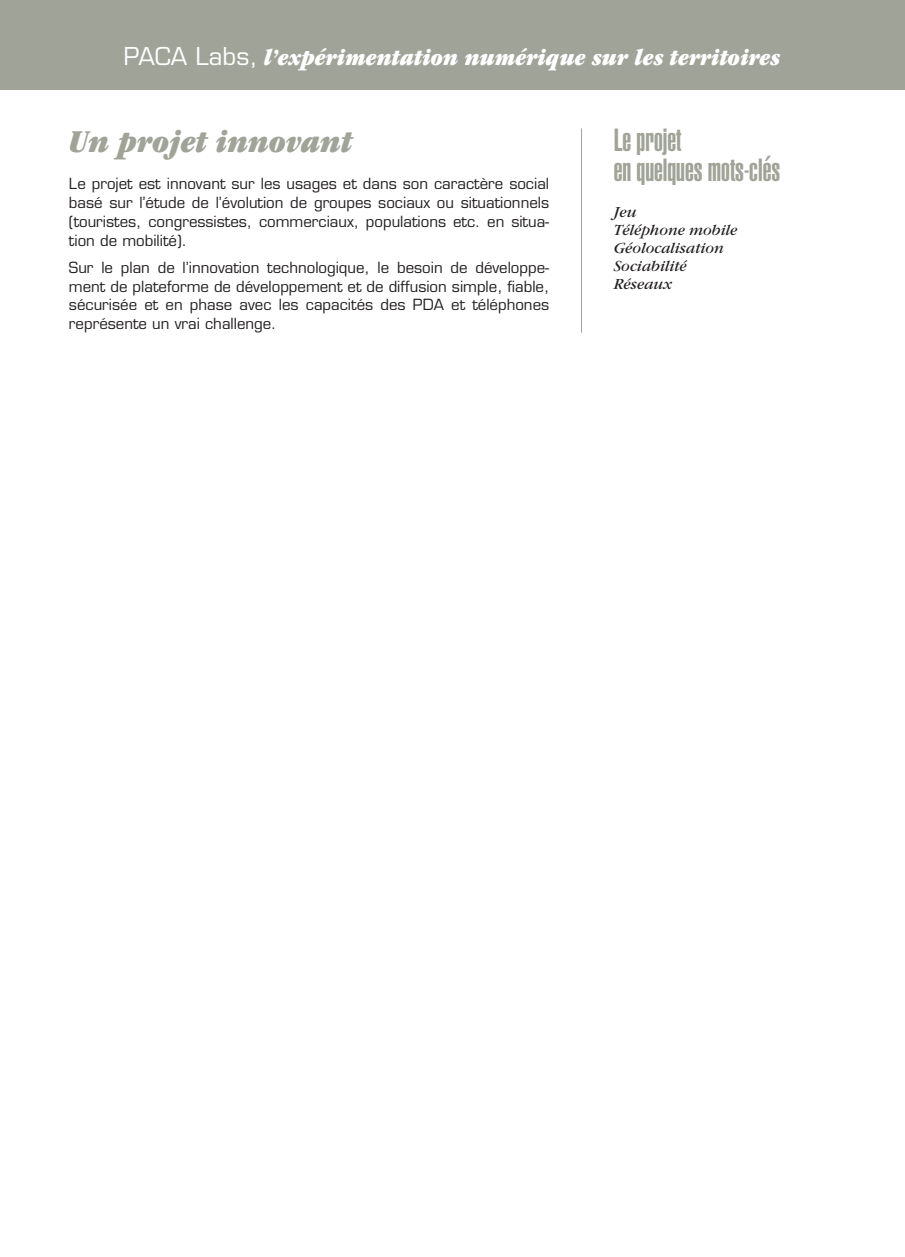
<style>
.page{position:relative;width:905px;height:1257px;background:#fff}
.page>*{position:absolute;margin:0;border:0;box-sizing:border-box;transform-origin:0 0}
.sous_titre{font:33px "ITC Garamond Std Ult Narrow Ita";color:#a0a397}
.titre_encadré{font:31.5px "Helvetica LT Std Ultra Comp";color:#a0a397}
.t1{font:24px "ITC Garamond Std Ult Narrow Ita";color:#fff}
.texte{font:15px/18.8px "Eurostile LT Std";color:#231f20;text-align:justify}
.encadré{font:italic 15px "Garamond Itc T";color:#231f20}
.s1{font-family:"Eurostile"}
</style>
<div class="page">
<div style="left:0;top:0;width:904px;height:90px;background:#a0a397"></div>
<hr style="left:581px;top:128px;width:1px;height:205px;background:#a0a397">
<h3 class="t1" style="left:124px;top:43px;width:657px"><span class="s1">PACA Labs,</span> l’expérimentation numérique sur les territoires</h3>
<p class="sous_titre" style="left:69px;top:123px;width:285px">Un projet innovant</p>
<p class="texte" style="left:69px;top:174px;width:481px">Le projet est innovant sur les usages et dans son caractère social basé sur l’étude de l’évolution de groupes sociaux ou situationnels (touristes, congressistes, commerciaux, populations etc. en situa&shy;tion de mobilité).</p>
<p class="texte" style="left:69px;top:258px;width:481px">Sur le plan de l’innovation technologique, le besoin de développe&shy;ment de plateforme de développement et de diffusion simple, fiable, sécurisée et en phase avec les capacités des PDA et téléphones représente un vrai challenge.</p>
<p class="titre_encadré" style="left:613px;top:122px;width:69px">Le projet</p>
<p class="titre_encadré" style="left:613px;top:152px;width:168px">en quelques mots-clés</p>
<p class="encadré" style="left:613px;top:203px;width:24px">Jeu</p>
<p class="encadré" style="left:613px;top:221px;width:125px">Téléphone mobile</p>
<p class="encadré" style="left:613px;top:239px;width:112px">Géolocalisation</p>
<p class="encadré" style="left:613px;top:257px;width:75px">Sociabilité</p>
<p class="encadré" style="left:613px;top:275px;width:60px">Réseaux</p>
</div>
